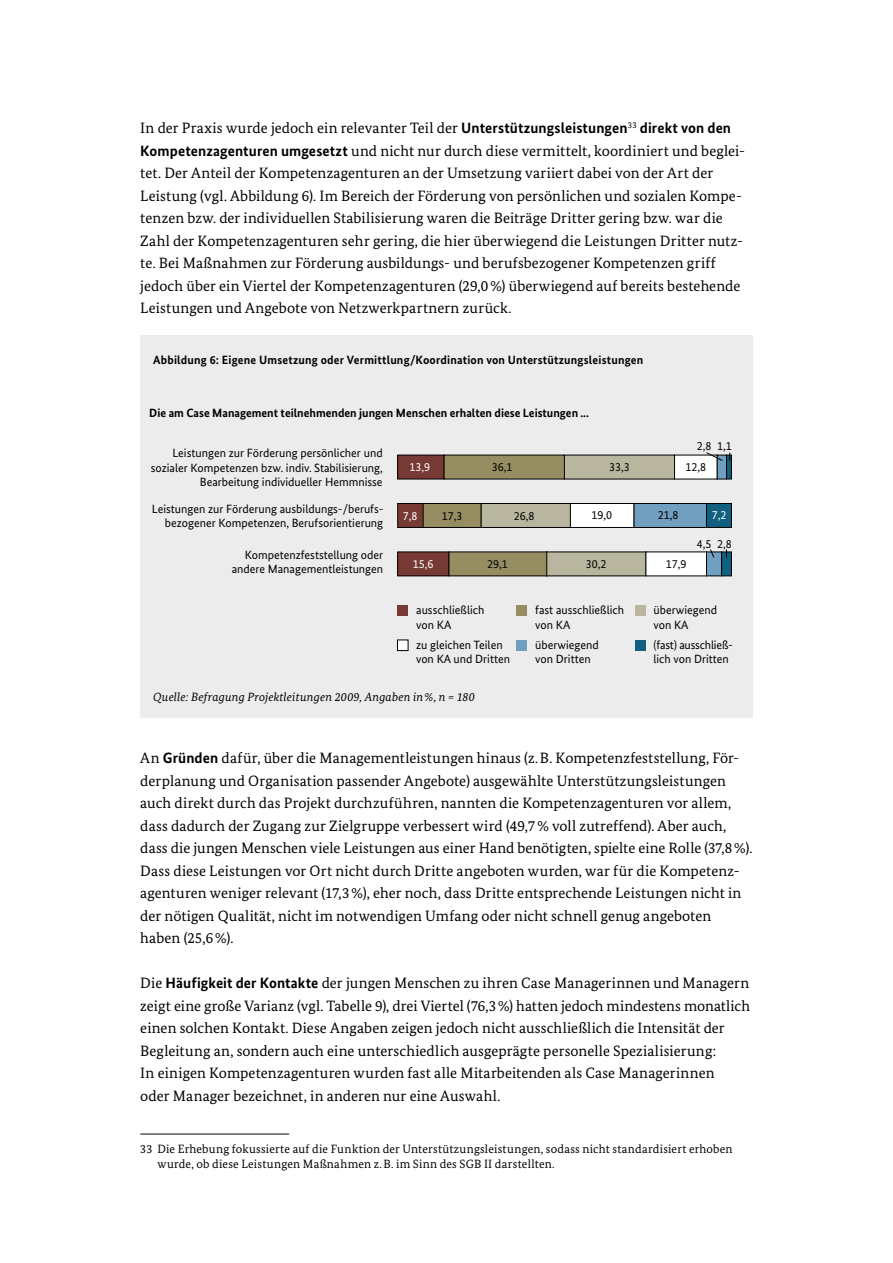
<style>
.page{position:relative;width:893px;height:1263px;background:#fff}
.page>*{position:absolute;margin:0;border:0;box-sizing:border-box;transform-origin:0 0}
.Fließtext_ohne_Absta{font:15px/22.5px "Bundes Serif";letter-spacing:.005em;color:#000}
.t1{font:12px/14.4px "Bundes Sans";color:#000}
.Fussnoten{font:12px/15px "Bundes Serif";letter-spacing:.015em;color:#000}
.t2{font:700 12px "Bundes Sans";letter-spacing:.01em;color:#000}
.t3{font:italic 12px "Bundes Serif";letter-spacing:.015em;color:#000}
.t4{font:12px "Bundes Sans";color:#fff}
.s1{font-family:"Bundes Sans";font-weight:700}
</style>
<div class="page">
<div style="left:140px;top:336px;width:613px;height:382px;background:#ececec"></div>
<div style="left:570px;top:503px;width:64px;height:24px;background:#fff"></div>
<div style="left:570px;top:503px;width:64px;height:25px;border:1px solid #000"></div>
<div style="left:398px;top:455px;width:46px;height:24px;background:#773934"></div>
<div style="left:397px;top:455px;width:47px;height:24px;border:1px solid #000"></div>
<div style="left:564px;top:455px;width:110px;height:24px;background:#b8b69e"></div>
<div style="left:674px;top:455px;width:43px;height:24px;background:#fff"></div>
<div style="left:726px;top:455px;width:5px;height:24px;background:#116080"></div>
<div style="left:726px;top:455px;width:6px;height:24px;border:1px solid #000"></div>
<div style="left:717px;top:455px;width:9px;height:24px;background:#719fbf"></div>
<div style="left:717px;top:455px;width:10px;height:24px;border:1px solid #000"></div>
<div style="left:444px;top:455px;width:120px;height:24px;background:#978d62"></div>
<div style="left:398px;top:503px;width:26px;height:24px;background:#773934"></div>
<div style="left:397px;top:503px;width:27px;height:25px;border:1px solid #000"></div>
<div style="left:634px;top:503px;width:72px;height:24px;background:#719fbf"></div>
<div style="left:634px;top:503px;width:73px;height:25px;border:1px solid #000"></div>
<div style="left:706px;top:503px;width:25px;height:24px;background:#116080"></div>
<div style="left:706px;top:503px;width:26px;height:25px;border:1px solid #000"></div>
<div style="left:423px;top:503px;width:58px;height:24px;background:#978d62"></div>
<div style="left:423px;top:503px;width:58px;height:25px;border:1px solid #000"></div>
<div style="left:481px;top:503px;width:89px;height:24px;background:#b8b69e"></div>
<div style="left:481px;top:503px;width:90px;height:25px;border:1px solid #000"></div>
<div style="left:398px;top:552px;width:51px;height:24px;background:#773934"></div>
<div style="left:397px;top:552px;width:52px;height:24px;border:1px solid #000"></div>
<div style="left:546px;top:552px;width:100px;height:24px;background:#b8b69e"></div>
<div style="left:646px;top:552px;width:60px;height:24px;background:#fff"></div>
<div style="left:721px;top:552px;width:10px;height:24px;background:#116080"></div>
<div style="left:721px;top:552px;width:11px;height:24px;border:1px solid #000"></div>
<div style="left:706px;top:552px;width:15px;height:24px;background:#719fbf"></div>
<div style="left:706px;top:552px;width:16px;height:24px;border:1px solid #000"></div>
<div style="left:449px;top:552px;width:98px;height:24px;background:#978d62"></div>
<div style="left:398px;top:605px;width:10px;height:11px;background:#773934"></div>
<div style="left:517px;top:605px;width:10px;height:11px;background:#978d62"></div>
<div style="left:635px;top:605px;width:10px;height:11px;background:#b8b69e"></div>
<div style="left:397px;top:640px;width:11px;height:10px;background:#fff"></div>
<div style="left:397px;top:640px;width:11px;height:11px;border:1px solid #000"></div>
<div style="left:517px;top:640px;width:10px;height:10px;background:#719fbf"></div>
<div style="left:635px;top:640px;width:10px;height:10px;background:#116080"></div>
<svg style="left:706px;top:452px;width:17px;height:9px"></svg>
<svg style="left:710px;top:549px;width:4px;height:9px"></svg>
<hr style="left:140px;top:1134px;width:149px;height:1px;background:#000">
<p class="Fließtext_ohne_Absta" style="left:140px;top:117px;width:606px">In der Praxis wurde jedoch ein relevanter Teil der <span class="s1">Unterstützungsleistungen</span><sup>33</sup> <span class="s1">direkt von den Kompetenzagenturen umgesetzt</span> und nicht nur durch diese vermittelt, koordiniert und beglei&shy;tet. Der Anteil der Kompetenzagenturen an der Umsetzung variiert dabei von der Art der Leistung (vgl. Abbildung 6). Im Bereich der Förderung von persönlichen und sozialen Kompe&shy;tenzen bzw. der individuellen Stabilisierung waren die Beiträge Dritter gering bzw. war die Zahl der Kompetenzagenturen sehr gering, die hier überwiegend die Leistungen Dritter nutz&shy;te. Bei Maßnahmen zur Förderung ausbildungs- und berufsbezogener Kompetenzen griff jedoch über ein Viertel der Kompetenzagenturen (29,0%) überwiegend auf bereits bestehende Leistungen und Angebote von Netzwerkpartnern zurück.</p>
<p class="t2" style="left:153px;top:353px;width:492px">Abbildung 6: Eigene Umsetzung oder Vermittlung/Koordination von Unterstützungsleistungen</p>
<p class="t2" style="left:149px;top:405px;width:441px">Die am Case Management teilnehmenden jungen Menschen erhalten diese Leistungen ...</p>
<p class="t1" style="left:151px;top:446px;width:234px;text-align:right">Leistungen zur Förderung persönlicher und sozialer Kompetenzen bzw. indiv. Stabilisierung,<br>Bearbeitung individueller Hemmnisse</p>
<p class="t1" style="left:152px;top:502px;width:233px;text-align:right">Leistungen zur Förderung ausbildungs-/berufs&shy;bezogener Kompetenzen, Berufsorientierung</p>
<p class="t1" style="left:232px;top:547px;width:153px;text-align:right">Kompetenzfeststellung oder andere Managementleistungen</p>
<p class="t1" style="left:697px;top:438px;width:37px">2,8 1,1</p>
<p class="t1" style="left:609px;top:459px;width:22px">33,3</p>
<p class="t1" style="left:685px;top:459px;width:22px">12,8</p>
<p class="t4" style="left:409px;top:460px;width:22px">13,9</p>
<p class="t1" style="left:492px;top:460px;width:22px">36,1</p>
<p class="t4" style="left:403px;top:508px;width:16px">7,8</p>
<p class="t1" style="left:442px;top:508px;width:22px">17,3</p>
<p class="t1" style="left:514px;top:508px;width:52px">26,8 13,0</p>
<p class="t1" style="left:591px;top:508px;width:22px">19,0</p>
<p class="t1" style="left:658px;top:508px;width:22px">21,8</p>
<p class="t4" style="left:712px;top:508px;width:16px">7,2</p>
<p class="t4" style="left:413px;top:557px;width:22px">15,6</p>
<p class="t1" style="left:487px;top:557px;width:22px">29,1</p>
<p class="t1" style="left:586px;top:556px;width:22px">30,2</p>
<p class="t1" style="left:666px;top:556px;width:22px">17,9</p>
<p class="t1" style="left:416px;top:603px;width:70px">ausschließlich von KA</p>
<p class="t1" style="left:535px;top:603px;width:91px">fast ausschließlich von KA</p>
<p class="t1" style="left:653px;top:603px;width:65px">überwiegend von KA</p>
<p class="t1" style="left:416px;top:637px;width:96px">zu gleichen Teilen von KA und Dritten</p>
<p class="t1" style="left:535px;top:637px;width:65px">überwiegend von Dritten</p>
<p class="t1" style="left:653px;top:637px;width:81px">(fast) ausschließ&shy;lich von Dritten</p>
<p class="t1" style="left:697px;top:536px;width:37px">4,5 2,8</p>
<p class="t3" style="left:153px;top:689px;width:323px">Quelle: Befragung Projektleitungen 2009, Angaben in %, n = 180</p>
<p class="Fließtext_ohne_Absta" style="left:140px;top:747px;width:613px">An <span class="s1">Gründen</span> dafür, über die Managementleistungen hinaus (z.B. Kompetenzfeststellung, För&shy;derplanung und Organisation passender Angebote) ausgewählte Unterstützungsleistungen auch direkt durch das Projekt durchzuführen, nannten die Kompetenzagenturen vor allem, dass dadurch der Zugang zur Zielgruppe verbessert wird (49,7% voll zutreffend). Aber auch, dass die jungen Menschen viele Leistungen aus einer Hand benötigten, spielte eine Rolle (37,8%).<br>Dass diese Leistungen vor Ort nicht durch Dritte angeboten wurden, war für die Kompetenz&shy;agenturen weniger relevant (17,3%), eher noch, dass Dritte entsprechende Leistungen nicht in der nötigen Qualität, nicht im notwendigen Umfang oder nicht schnell genug angeboten haben (25,6%).</p>
<p class="Fließtext_ohne_Absta" style="left:140px;top:972px;width:611px">Die <span class="s1">Häufigkeit der Kontakte</span> der jungen Menschen zu ihren Case Managerinnen und Managern zeigt eine große Varianz (vgl. Tabelle 9), drei Viertel (76,3%) hatten jedoch mindestens monatlich einen solchen Kontakt. Diese Angaben zeigen jedoch nicht ausschließlich die Intensität der Begleitung an, sondern auch eine unterschiedlich ausgeprägte personelle Spezialisierung:<br>In einigen Kompetenzagenturen wurden fast alle Mitarbeitenden als Case Managerinnen<br>oder Manager bezeichnet, in anderen nur eine Auswahl.</p>
<p class="Fussnoten" style="left:157px;top:1141px;width:577px;text-indent:-17px">33 Die Erhebung fokussierte auf die Funktion der Unterstützungsleistungen, sodass nicht standardisiert erhoben wurde, ob diese Leistungen Maßnahmen z.B. im Sinn des SGB II darstellten.</p>
</div>
